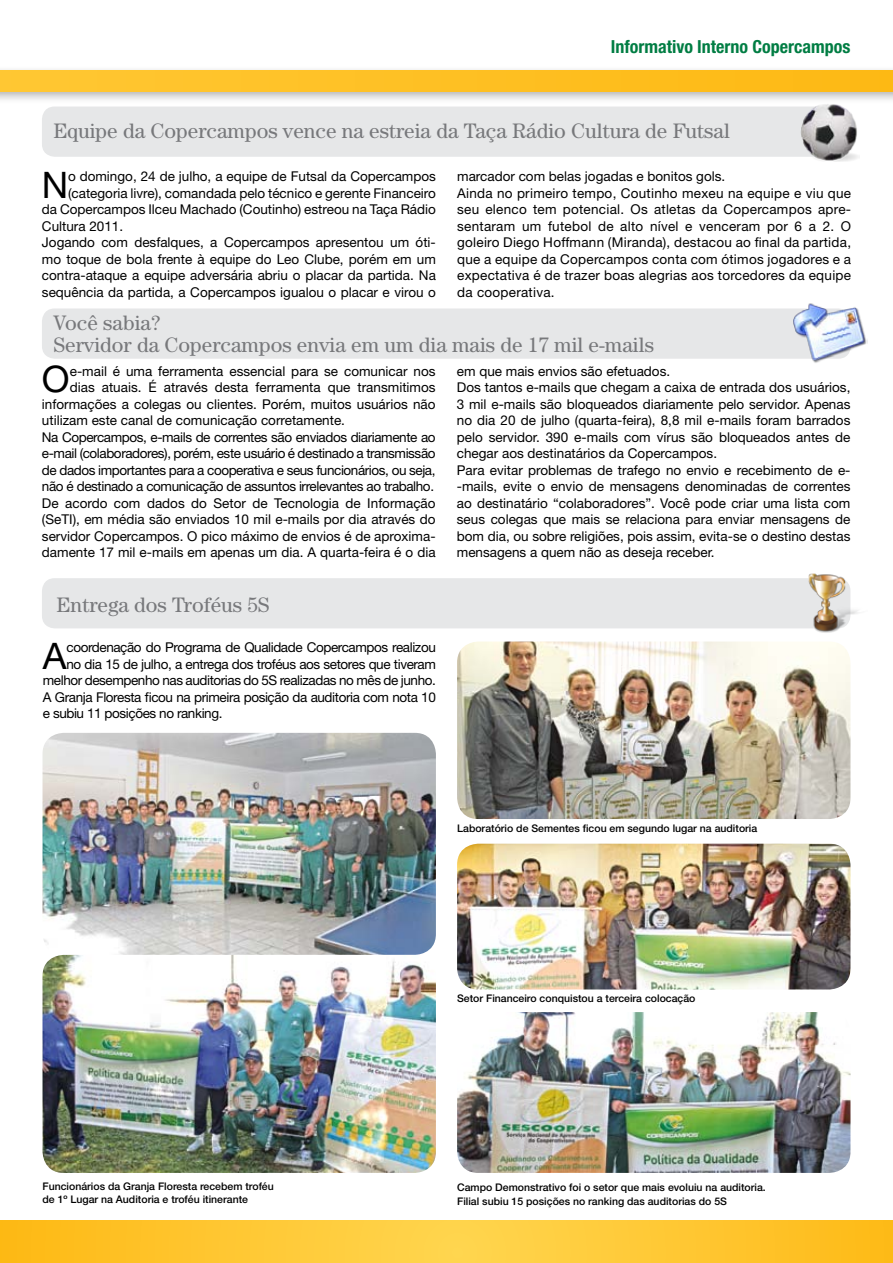
<style>
.page{position:relative;width:893px;height:1263px;background:#fff}
.page>*{position:absolute;margin:0;border:0;box-sizing:border-box;transform-origin:0 0}
.t1{font:36.6px "Helvetica Neue";color:#000}
.t2{font:21px/22.5px "Century";color:#77787b}
.t3{font:700 condensed 18px "Helvetica Neue";color:#007d43}
.t4{font:13.5px/16.5px "Helvetica Neue";color:#000}
.t5{font:13.5px "Helvetica Neue";letter-spacing:-.03em;color:#000}
.t6{font:13.5px/16.5px "Helvetica Neue";letter-spacing:.02em;color:#000}
.t7{font:500 10.5px/13.5px "Helvetica Neue";color:#000}
</style>
<div class="page">
<svg style="left:0;top:1220px;width:893px;height:43px;background:#fec732"></svg>
<div style="left:0;top:65px;width:893px;height:40px;background:#000;opacity:.3"></div>
<div style="left:0;top:70px;width:893px;height:21px;background:linear-gradient(to right,#ffc733,#fdb914)"></div>
<img style="left:43px;top:733px;width:393px;height:440px">
<img style="left:457px;top:641px;width:393px;height:178px">
<img style="left:457px;top:1012px;width:393px;height:161px">
<img style="left:457px;top:844px;width:393px;height:145px">
<div style="left:42px;top:107px;width:809px;height:50px;background:#e6e7e8;border-radius:13px"></div>
<img style="left:800px;top:102px;width:60px;height:59px">
<div style="left:42px;top:308px;width:809px;height:51px;background:#e6e7e8;border-radius:13px"></div>
<img style="left:793px;top:303px;width:74px;height:60px">
<div style="left:42px;top:578px;width:808px;height:50px;background:#e6e7e8;border-radius:13px"></div>
<img style="left:807px;top:573px;width:51px;height:60px">
<h3 class="t3" style="left:611px;top:35px;width:241px">Informativo Interno Copercampos</h3>
<h2 class="t2" style="left:54px;top:119px;width:678px">Equipe da Copercampos vence na estreia da Taça Rádio Cultura de Futsal</h2>
<h1 class="t1" style="left:42px;top:163px;width:28px">N</h1>
<p class="t4" style="left:68px;top:168px;width:369px">o domingo, 24 de julho, a equipe de Futsal da Copercampos</p>
<p class="t4" style="left:68px;top:184px;width:369px">(categoria livre), comandada pelo técnico e gerente Financeiro</p>
<p class="t4" style="left:42px;top:201px;width:395px">da Copercampos Ilceu Machado (Coutinho) estreou na Taça Rádio</p>
<p class="t4" style="left:42px;top:217px;width:83px">Cultura 2011.</p>
<p class="t4" style="left:42px;top:234px;width:395px">Jogando com desfalques, a Copercampos apresentou um óti-</p>
<p class="t4" style="left:42px;top:250px;width:395px">mo toque de bola frente à equipe do Leo Clube, porém em um</p>
<p class="t4" style="left:42px;top:267px;width:395px">contra-ataque a equipe adversária abriu o placar da partida. Na</p>
<p class="t4" style="left:42px;top:283px;width:395px">sequência da partida, a Copercampos igualou o placar e virou o</p>
<p class="t6" style="left:457px;top:168px;width:395px">marcador com belas jogadas e bonitos gols.<br>Ainda no primeiro tempo, Coutinho mexeu na equipe e viu que seu elenco tem potencial. Os atletas da Copercampos apre&shy;sentaram um futebol de alto nível e venceram por 6 a 2. O goleiro Diego Hoffmann (Miranda), destacou ao final da partida, que a equipe da Copercampos conta com ótimos jogadores e a expectativa é de trazer boas alegrias aos torcedores da equipe da cooperativa.</p>
<h2 class="t2" style="left:54px;top:311px;width:602px">Você sabia?<br>Servidor da Copercampos envia em um dia mais de 17 mil e-mails</h2>
<h1 class="t1" style="left:42px;top:357px;width:29px">O</h1>
<p class="t4" style="left:70px;top:363px;width:367px">e-mail é uma ferramenta essencial para se comunicar nos</p>
<p class="t4" style="left:70px;top:379px;width:367px">dias atuais. É através desta ferramenta que transmitimos</p>
<p class="t4" style="left:42px;top:396px;width:395px">informações a colegas ou clientes. Porém, muitos usuários não</p>
<p class="t4" style="left:42px;top:412px;width:305px">utilizam este canal de comunicação corretamente.</p>
<p class="t5" style="left:42px;top:429px;width:395px">Na Copercampos, e-mails de correntes são enviados diariamente ao</p>
<p class="t5" style="left:42px;top:445px;width:395px">e-mail (colaboradores), porém, este usuário é destinado a transmissão</p>
<p class="t5" style="left:42px;top:462px;width:395px">de dados importantes para a cooperativa e seus funcionários, ou seja,</p>
<p class="t5" style="left:42px;top:478px;width:394px">não é destinado a comunicação de assuntos irrelevantes ao trabalho.</p>
<p class="t4" style="left:42px;top:495px;width:395px">De acordo com dados do Setor de Tecnologia de Informação</p>
<p class="t4" style="left:42px;top:511px;width:395px">(SeTI), em média são enviados 10 mil e-mails por dia através do</p>
<p class="t4" style="left:42px;top:528px;width:395px">servidor Copercampos. O pico máximo de envios é de aproxima-</p>
<p class="t4" style="left:42px;top:544px;width:395px">damente 17 mil e-mails em apenas um dia. A quarta-feira é o dia</p>
<h2 class="t2" style="left:57px;top:593px;width:214px">Entrega dos Troféus 5S</h2>
<h1 class="t1" style="left:43px;top:634px;width:25px">A</h1>
<p class="t5" style="left:67px;top:639px;width:371px">coordenação do Programa de Qualidade Copercampos realizou</p>
<p class="t5" style="left:67px;top:656px;width:371px">no dia 15 de julho, a entrega dos troféus aos setores que tiveram</p>
<p class="t5" style="left:43px;top:672px;width:395px">melhor desempenho nas auditorias do 5S realizadas no mês de junho.</p>
<p class="t5" style="left:43px;top:689px;width:395px">A Granja Floresta ficou na primeira posição da auditoria com nota 10</p>
<p class="t5" style="left:43px;top:705px;width:181px">e subiu 11 posições no ranking.</p>
<p class="t4" style="left:457px;top:363px;width:395px">em que mais envios são efetuados.<br>Dos tantos e-mails que chegam a caixa de entrada dos usuários, 3 mil e-mails são bloqueados diariamente pelo servidor. Apenas no dia 20 de julho (quarta-feira), 8,8 mil e-mails foram barrados pelo servidor. 390 e-mails com vírus são bloqueados antes de chegar aos destinatários da Copercampos.<br>Para evitar problemas de trafego no envio e recebimento de e--mails, evite o envio de mensagens denominadas de correntes ao destinatário “colaboradores”. Você pode criar uma lista com seus colegas que mais se relaciona para enviar mensagens de bom dia, ou sobre religiões, pois assim, evita-se o destino destas mensagens a quem não as deseja receber.</p>
<p class="t7" style="left:457px;top:822px;width:302px">Laboratório de Sementes ficou em segundo lugar na auditoria</p>
<p class="t7" style="left:457px;top:991px;width:240px">Setor Financeiro conquistou a terceira colocação</p>
<p class="t7" style="left:43px;top:1179px;width:233px">Funcionários da Granja Floresta recebem troféu de 1º Lugar na Auditoria e troféu itinerante</p>
<p class="t7" style="left:457px;top:1181px;width:310px">Campo Demonstrativo foi o setor que mais evoluiu na auditoria.<br>Filial subiu 15 posições no ranking das auditorias do 5S</p>
</div>
